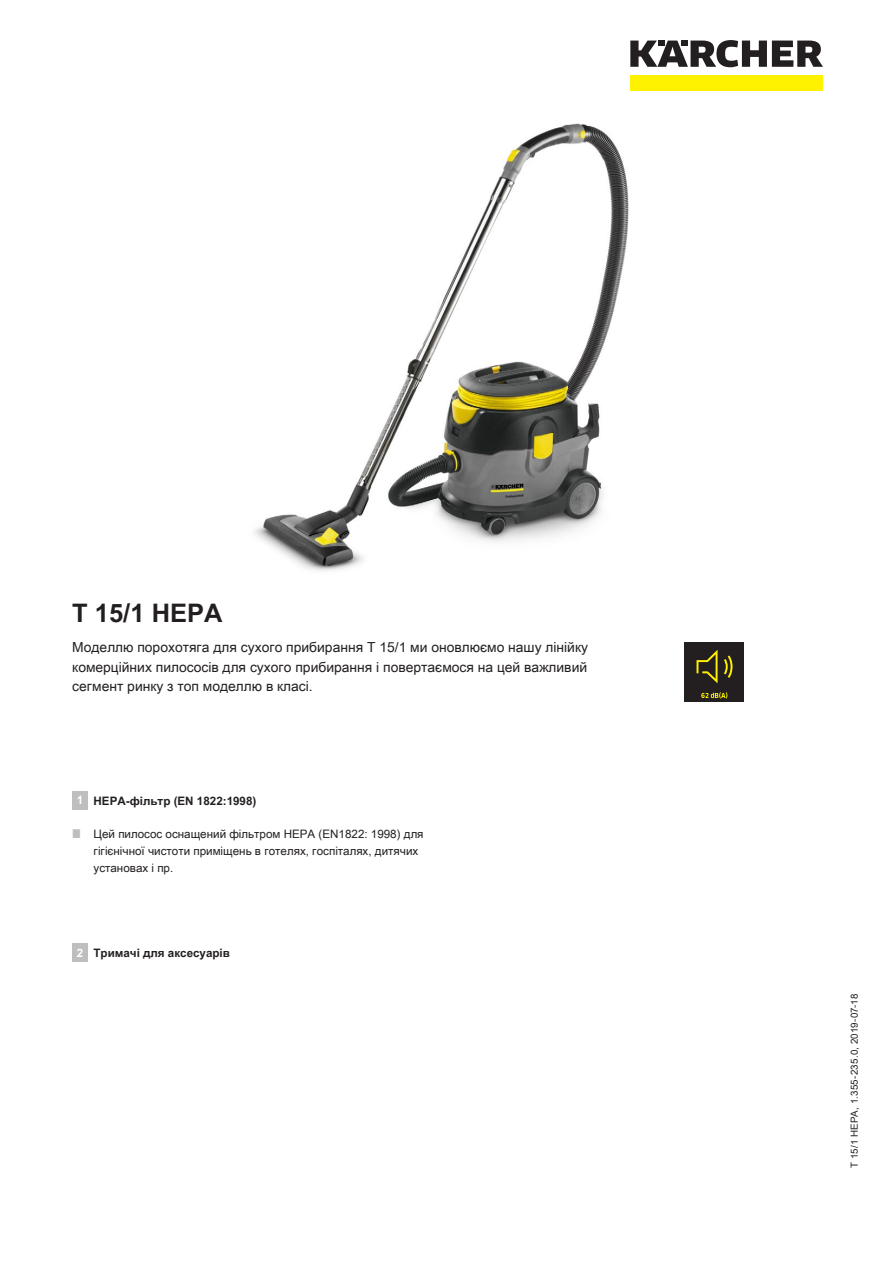
<style>
.page{position:relative;width:893px;height:1263px;background:#fff}
.page>*{position:absolute;margin:0;border:0;box-sizing:border-box;transform-origin:0 0}
.t1{font:700 25.5px "Arial Unicode MS";color:#231f20}
.t2{font:13.8px/19.5px "Arial Unicode MS";color:#231f20;text-align:justify}
.t3{font:11.7px/17.2px "Arial Unicode MS";color:#231f20}
.t4{font:700 11.7px "Arial Unicode MS";color:#231f20}
.t5{font:700 11.7px "Arial Unicode MS";color:#fff}
.t6{font:9.75px "Arial Unicode MS";letter-spacing:.015em;color:#231f20}
</style>
<div class="page">
<div style="left:630px;top:75px;width:193px;height:16px;background:#fff200"></div>
<svg style="left:630px;top:40px;width:193px;height:27px"></svg>
<img style="left:254px;top:123px;width:375px;height:448px">
<div style="left:685px;top:642px;width:59px;height:60px;background:#231f20"></div>
<svg style="left:696px;top:650px;width:21px;height:33px"></svg>
<svg style="left:724px;top:655px;width:8px;height:23px"></svg>
<svg style="left:701px;top:692px;width:26px;height:6px"></svg>
<div style="left:72px;top:791px;width:16px;height:19px;background:#bcbec0"></div>
<div style="left:72px;top:943px;width:16px;height:19px;background:#bcbec0"></div>
<h1 class="t1" style="left:72px;top:594px;width:152px">T 15/1 HEPA</h1>
<p class="t2" style="left:72px;top:637px;width:517px">Моделлю порохотяга для сухого прибирання T 15/1 ми оновлюємо нашу лінійку комерційних пилососів для сухого прибирання і повертаємося на цей важливий сегмент ринку з топ моделлю в класі.</p>
<p class="t5" style="left:77px;top:792px;width:8px">1</p>
<p class="t4" style="left:94px;top:792px;width:164px">HEPA-фільтр (EN 1822:1998)</p>
<p class="t3" style="left:94px;top:825px;width:332px">Цей пилосос оснащений фільтром HEPA (EN1822: 1998) для гігієнічної чистоти приміщень в готелях, госпіталях, дитячих установах і пр.</p>
<p class="t5" style="left:77px;top:944px;width:8px">2</p>
<p class="t4" style="left:94px;top:944px;width:138px">Тримачі для аксесуарів</p>
<p class="t6" style="left:847px;top:1168px;width:175px;rotate:-90deg">T 15/1 HEPA, 1.355-235.0, 2019-07-18</p>
</div>
